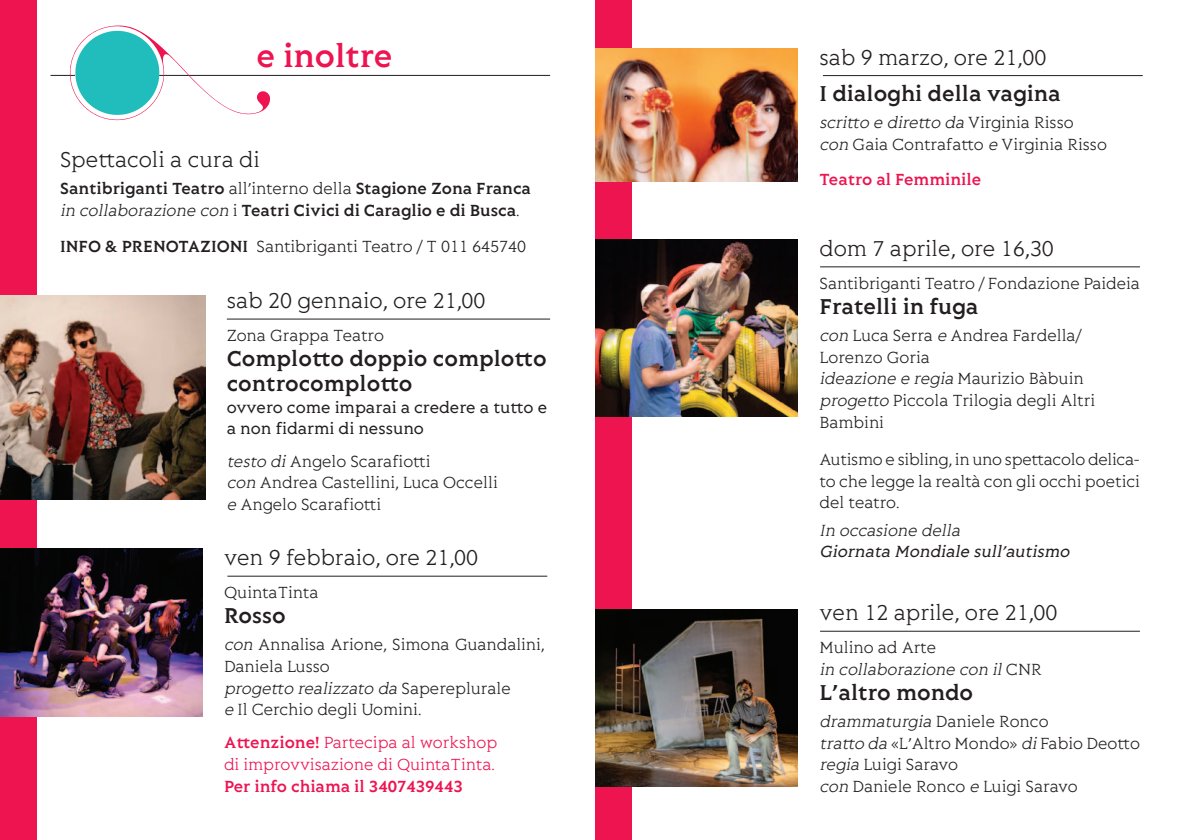
<style>
.page{position:relative;width:1191px;height:840px;background:#fff}
.page>*{position:absolute;margin:0;border:0;box-sizing:border-box;transform-origin:0 0}
.t1{font:600 35.8px "Lovato";color:#ed1450}
.t2{font:300 24px "Lovato";color:#231f20}
.t3{font:600 24px/25px "Lovato";color:#231f20}
.t4{font:300 18px/21.6px "Lovato";color:#231f20}
.t5{font:600 18px/21.6px "Lovato";color:#231f20}
.t6{font:300 18px/21.6px "Lovato";color:#ed1450}
.t7{font:18px/21.6px "Lovato";color:#231f20}
.t8{font:italic 300 18px/21.6px "Lovato";color:#231f20}
.t9{font:600 18px "Lovato";color:#ed1450}
.t10{font:italic 18px "Lovato";color:#231f20}
.s1{font-weight:300}
.s2{font-weight:300;font-style:italic}
.s3{font-weight:600}
.s4{font-style:italic}
.s5{font-style:normal}
</style>
<div class="page">
<div style="left:595px;top:0;width:37px;height:839px;background:#ed1450"></div>
<hr style="left:823px;top:75px;width:319px;height:1px;background:#231f20">
<img style="left:595px;top:48px;width:203px;height:133px">
<hr style="left:50px;top:75px;width:500px;height:1px;background:#231f20">
<svg style="left:69px;top:25px;width:201px;height:96px"></svg>
<div style="left:0;top:0;width:37px;height:839px;background:#ed1450"></div>
<hr style="left:227px;top:318px;width:323px;height:1px;background:#231f20">
<img style="left:0;top:295px;width:205px;height:204px">
<img style="left:0;top:548px;width:202px;height:168px">
<hr style="left:227px;top:575px;width:320px;height:1px;background:#231f20">
<img style="left:595px;top:609px;width:203px;height:177px">
<img style="left:595px;top:239px;width:203px;height:177px">
<hr style="left:820px;top:266px;width:320px;height:1px;background:#231f20">
<hr style="left:820px;top:630px;width:320px;height:1px;background:#231f20">
<h1 class="t1" style="left:256px;top:35px;width:138px">e inoltre</h1>
<h2 class="t2" style="left:60px;top:145px;width:201px">Spettacoli a cura di</h2>
<p class="t5" style="left:60px;top:177px;width:472px">Santibriganti Teatro <span class="s1">all’interno della</span> Stagione Zona Franca <span class="s2">in collaborazione con</span> <span class="s1">i</span> Teatri Civici di Caraglio e di Busca<span class="s1">.</span></p>
<p class="t4" style="left:60px;top:235px;width:467px"><span class="s3">INFO &amp; PRENOTAZIONI</span> Santibriganti Teatro / T 011 645740</p>
<h2 class="t2" style="left:227px;top:286px;width:260px">sab 20 gennaio, ore 21,00</h2>
<p class="t4" style="left:227px;top:324px;width:159px">Zona Grappa Teatro</p>
<h2 class="t3" style="left:227px;top:345px;width:321px">Complotto doppio complotto controcomplotto</h2>
<p class="t7" style="left:227px;top:395px;width:322px">ovvero come imparai a credere a tutto e a non fidarmi di nessuno</p>
<p class="t4" style="left:227px;top:449px;width:272px"><span class="s4">testo di</span>Angelo Scarafiotti<br><span class="s4">con</span> Andrea Castellini, Luca Occelli <span class="s4">e</span> Angelo Scarafiotti</p>
<h2 class="t2" style="left:224px;top:543px;width:256px">ven 9 febbraio, ore 21,00</h2>
<p class="t4" style="left:224px;top:581px;width:96px">QuintaTinta</p>
<h2 class="t3" style="left:224px;top:602px;width:63px">Rosso</h2>
<p class="t4" style="left:224px;top:633px;width:322px"><span class="s4">con</span> Annalisa Arione, Simona Guandalini,<br>Daniela Lusso<br><span class="s4">progetto realizzato da</span> S a p e r e p l u r a l e<br><span class="s4">e</span> Il Cerchio degli Uomini.</p>
<p class="t6" style="left:224px;top:731px;width:275px"><span class="s3">Attenzione!</span> Partecipa al workshop di improvvisazione di QuintaTinta.</p>
<p class="t9" style="left:224px;top:775px;width:240px">Per info chiama il 3407439443</p>
<h2 class="t2" style="left:819px;top:43px;width:228px">sab 9 marzo, ore 21,00</h2>
<h2 class="t3" style="left:819px;top:80px;width:243px">I dialoghi della vagina</h2>
<p class="t4" style="left:819px;top:111px;width:289px"><span class="s4">scritto e diretto da</span> Virginia Risso <span class="s4">con</span> Gaia Contrafatto <span class="s4">e</span> Virginia Risso</p>
<p class="t9" style="left:819px;top:169px;width:163px">Teatro al Femminile</p>
<h2 class="t2" style="left:819px;top:234px;width:236px">dom 7 aprile, ore 16,30</h2>
<p class="t4" style="left:819px;top:272px;width:322px">Santibriganti Teatro / Fondazione Paideia</p>
<h2 class="t3" style="left:819px;top:293px;width:160px">Fratelli in fuga</h2>
<p class="t4" style="left:819px;top:324px;width:277px"><span class="s4">con</span> Luca Serra <span class="s4">e</span> Andrea Fardella/<br>Lorenzo Goria<br><span class="s4">ideazione e regia</span> Maurizio Bàbuin <span class="s4">progetto</span> Piccola Trilogia degli Altri<br>Bambini</p>
<p class="t4" style="left:819px;top:448px;width:322px;text-align:justify">Autismo e sibling, in uno spettacolo delica&shy;to che legge la realtà con gli occhi poetici del teatro.</p>
<p class="t8" style="left:819px;top:518px;width:146px">In occasione della</p>
<p class="t10" style="left:819px;top:540px;width:255px">Giornata Mondiale sull’autismo</p>
<h2 class="t2" style="left:819px;top:598px;width:239px">ven 12 aprile, ore 21,00</h2>
<p class="t8" style="left:819px;top:636px;width:224px"><span class="s5">Mulino ad Arte<br></span>in collaborazione con il<span class="s5">C N R</span></p>
<h2 class="t3" style="left:819px;top:679px;width:155px">L’altro mondo</h2>
<p class="t4" style="left:819px;top:709px;width:322px"><span class="s4">drammaturgia</span> D a n i e l e Ro n c o<br><span class="s4">tratto da</span> «L’Altro Mondo» <span class="s4">di</span>Fabio Deotto <span class="s4">regia</span> Luigi Saravo<br><span class="s4">con</span> Daniele Ronco <span class="s4">e</span> Luigi Saravo</p>
</div>
